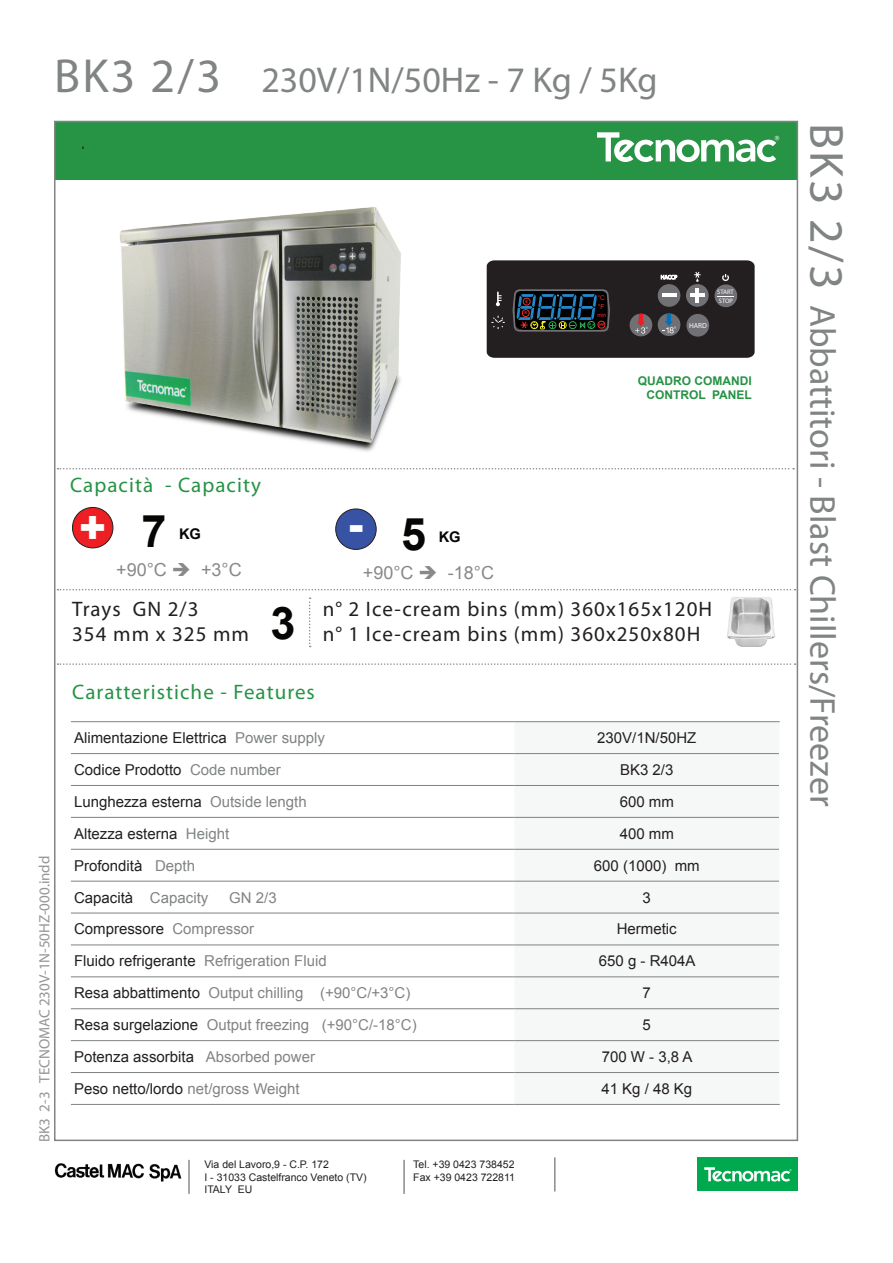
<style>
.page{position:relative;width:893px;height:1263px;background:#fff}
.page>*{position:absolute;margin:0;border:0;box-sizing:border-box;transform-origin:0 0}
.t1{font:700 45px "Arial";color:#060604}
.t2{font:900 43.2px "Arial";color:#fff}
.t3{font:36px "Myriad Pro";color:#818484}
.t4{font:21px/25.2px "Myriad Pro";letter-spacing:.05em;color:#231f20}
.t5{font:21px "Myriad Pro";letter-spacing:.05em;color:#269345}
.t6{font:18px "Arial";color:#8a8888}
.t7{font:15px "Arial";color:#231f20}
.t8{font:15px "Arial";color:#818484}
.t9{font:15px "Myriad Pro";color:#939598}
.t10{font:700 14.7px "Arial";color:#060604}
.t11{font:700 12px/14.4px "Arial";color:#269345;text-align:right}
.t12{font:10.5px/12.6px "Arial";color:#231f20}
.t13{font:7.2px "Myriad Pro";color:#fff}
.t14{font:6.6px/8.9px "Arial";color:#ee312b}
.t15{font:6.45px/8.6px "Myriad Pro";color:#fff}
.t16{font:5.55px "Arial";color:#ef3029}
.t17{font:700 3.9px "Arial";color:#ee312b}
.s1{font-size:48px}
.s2{font-family:"Arial";font-weight:700;font-size:45px;color:#060604}
.s3{color:#818484}
.s4{color:#231f20}
</style>
<div class="page">
<div style="left:56px;top:121px;width:742px;height:59px;background:#269345"></div>
<div style="left:697px;top:1157px;width:101px;height:34px;background:#00a94e"></div>
<svg style="left:704px;top:1167px;width:88px;height:14px"></svg>
<svg style="left:200px;top:1139px;width:170px;height:3px"></svg>
<svg style="left:411px;top:1139px;width:107px;height:3px"></svg>
<hr style="left:188px;top:1160px;width:2px;height:34px;background:#898b8d">
<hr style="left:403px;top:1160px;width:2px;height:34px;background:#898b8d">
<hr style="left:554px;top:1157px;width:2px;height:34px;background:#898b8d">
<svg style="left:597px;top:132px;width:182px;height:30px"></svg>
<img style="left:54px;top:1163px;width:127px;height:18px">
<svg style="left:58px;top:589px;width:737px;height:1px"></svg>
<svg style="left:71px;top:722px;width:443px;height:320px"></svg>
<div style="left:514px;top:722px;width:265px;height:382px;background:#f6f7f7"></div>
<hr style="left:71px;top:753px;width:443px;height:1px;background:#808285">
<hr style="left:514px;top:753px;width:265px;height:1px;background:#808285">
<hr style="left:71px;top:817px;width:443px;height:1px;background:#808285">
<hr style="left:514px;top:817px;width:265px;height:1px;background:#808285">
<hr style="left:71px;top:849px;width:443px;height:1px;background:#808285">
<hr style="left:514px;top:849px;width:265px;height:1px;background:#808285">
<hr style="left:71px;top:945px;width:443px;height:1px;background:#808285">
<hr style="left:514px;top:945px;width:265px;height:1px;background:#808285">
<hr style="left:71px;top:1008px;width:443px;height:1px;background:#808285">
<hr style="left:514px;top:1008px;width:265px;height:1px;background:#808285">
<hr style="left:71px;top:721px;width:443px;height:1px;background:#808285">
<hr style="left:514px;top:721px;width:266px;height:1px;background:#808285">
<hr style="left:71px;top:785px;width:443px;height:1px;background:#808285">
<hr style="left:514px;top:785px;width:265px;height:1px;background:#808285">
<hr style="left:71px;top:881px;width:443px;height:1px;background:#808285">
<hr style="left:514px;top:881px;width:265px;height:1px;background:#808285">
<hr style="left:71px;top:1040px;width:443px;height:1px;background:#808285">
<hr style="left:514px;top:1040px;width:265px;height:1px;background:#808285">
<hr style="left:71px;top:1072px;width:443px;height:1px;background:#808285">
<hr style="left:514px;top:1072px;width:265px;height:1px;background:#808285">
<hr style="left:71px;top:1104px;width:443px;height:1px;background:#808285">
<hr style="left:514px;top:1104px;width:266px;height:1px;background:#808285">
<hr style="left:71px;top:913px;width:443px;height:1px;background:#808285">
<hr style="left:514px;top:913px;width:265px;height:1px;background:#808285">
<hr style="left:71px;top:976px;width:443px;height:1px;background:#808285">
<hr style="left:514px;top:976px;width:265px;height:1px;background:#808285">
<svg style="left:58px;top:468px;width:736px;height:1px"></svg>
<div style="left:72px;top:507px;width:41px;height:41px;background:#ee1f23;border-radius:50%"></div>
<div style="left:72px;top:507px;width:41px;height:41px;border:1px solid #231f20;border-radius:50%"></div>
<div style="left:336px;top:509px;width:40px;height:40px;background:#3853a3;border-radius:50%"></div>
<div style="left:335px;top:508px;width:42px;height:42px;border:1px solid #231f20;border-radius:50%"></div>
<img style="left:120px;top:207px;width:281px;height:245px">
<svg style="left:487px;top:260px;width:268px;height:98px;background:#2e2d30"></svg>
<svg style="left:58px;top:663px;width:737px;height:2px"></svg>
<img style="left:727px;top:597px;width:48px;height:50px">
<svg style="left:309px;top:597px;width:2px;height:50px"></svg>
<h3 class="t3" style="left:54px;top:58px;width:605px"><span class="s1">BK3 2/3</span> 230V/1N/50Hz - 7 Kg / 5Kg</h3>
<p class="t17" style="left:525px;top:299px;width:4px">E</p>
<p class="t17" style="left:524px;top:310px;width:4px">R</p>
<p class="t14" style="left:597px;top:294px;width:9px">°C °F</p>
<p class="t17" style="left:599px;top:322px;width:7px">HP</p>
<p class="t16" style="left:597px;top:311px;width:10px">min</p>
<p class="t13" style="left:689px;top:321px;width:19px">HARD</p>
<p class="t15" style="left:717px;top:288px;width:18px">START<br>STOP</p>
<h3 class="t5" style="left:70px;top:472px;width:192px">Capacità - Capacity</h3>
<h1 class="t1" style="left:141px;top:501px;width:27px">7</h1>
<h2 class="t2" style="left:79px;top:500px;width:30px">+</h2>
<h2 class="t2" style="left:349px;top:497px;width:16px">-</h2>
<p class="t10" style="left:179px;top:524px;width:24px">kg</p>
<h1 class="t1" style="left:401px;top:504px;width:27px">5</h1>
<p class="t10" style="left:439px;top:527px;width:24px">kg</p>
<p class="t6" style="left:116px;top:558px;width:127px">+90°C ➔ +3°C</p>
<p class="t6" style="left:363px;top:561px;width:133px">+90°C ➔ -18°C</p>
<p class="t11" style="left:638px;top:374px;width:116px">QUADRO COMANDI<br>CONTROL PANEL</p>
<h3 class="t4" style="left:72px;top:596px;width:225px">Trays GN 2/3<br>354 mm x 325 mm <span class="s2">3</span></h3>
<h3 class="t4" style="left:323px;top:596px;width:391px">n° 2 Ice-cream bins (mm) 360x165x120H n° 1 Ice-cream bins (mm) 360x250x80H</h3>
<p class="t9" style="left:35px;top:1142px;width:288px;rotate:-90deg">BK3 2-3 TECNOMAC 230V-1N-50HZ-000.indd</p>
<h3 class="t5" style="left:72px;top:679px;width:244px">Caratteristiche - Features</h3>
<p class="t7" style="left:74px;top:728px;width:252px">Alimentazione Elettrica <span class="s3">Power supply</span></p>
<p class="t7" style="left:597px;top:728px;width:101px">230V/1N/50HZ</p>
<p class="t7" style="left:74px;top:760px;width:208px">Codice Prodotto <span class="s3">Code number</span></p>
<p class="t7" style="left:620px;top:760px;width:55px">BK3 2/3</p>
<p class="t7" style="left:74px;top:792px;width:234px">Lunghezza esterna <span class="s3">Outside length</span></p>
<p class="t7" style="left:620px;top:792px;width:56px">600 mm</p>
<p class="t7" style="left:74px;top:824px;width:157px">Altezza esterna <span class="s3">Height</span></p>
<p class="t7" style="left:620px;top:824px;width:56px">400 mm</p>
<p class="t7" style="left:74px;top:855px;width:122px">Profondità <span class="s3">Depth</span></p>
<p class="t7" style="left:594px;top:855px;width:107px">600 (1000) mm</p>
<p class="t7" style="left:74px;top:887px;width:136px">Capacità <span class="s3">Capacity</span></p>
<p class="t8" style="left:229px;top:887px;width:49px">GN 2/3</p>
<p class="t7" style="left:643px;top:887px;width:10px">3</p>
<p class="t7" style="left:74px;top:919px;width:182px">Compressore <span class="s3">Compressor</span></p>
<p class="t7" style="left:617px;top:919px;width:61px">Hermetic</p>
<p class="t7" style="left:74px;top:951px;width:254px">Fluido refrigerante <span class="s3">Refrigeration Fluid</span></p>
<p class="t7" style="left:599px;top:951px;width:98px">650 g - R404A</p>
<p class="t8" style="left:74px;top:983px;width:338px"><span class="s4">Resa abbattimento</span> Output chilling (+90°C/+3°C)</p>
<p class="t7" style="left:643px;top:983px;width:10px">7</p>
<p class="t8" style="left:74px;top:1015px;width:344px"><span class="s4">Resa surgelazione</span> Output freezing (+90°C/-18°C)</p>
<p class="t7" style="left:643px;top:1015px;width:10px">5</p>
<p class="t7" style="left:74px;top:1047px;width:242px">Potenza assorbita <span class="s3">Absorbed power</span></p>
<p class="t7" style="left:602px;top:1047px;width:92px">700 W - 3,8 A</p>
<p class="t7" style="left:74px;top:1079px;width:227px">Peso netto/lordo <span class="s3">net/gross Weight</span></p>
<p class="t7" style="left:601px;top:1079px;width:92px">41 Kg / 48 Kg</p>
<p class="t12" style="left:204px;top:1158px;width:164px">Via del Lavoro,9 - C.P. 172<br>I - 31033 Castelfranco Veneto (TV)<br>ITALY EU</p>
<p class="t12" style="left:413px;top:1158px;width:103px">Tel. +39 0423 738452<br>Fax +39 0423 722811</p>
<h3 class="t3" style="left:845px;top:123px;width:685px;rotate:90deg"><span class="s1">BK3 2/3</span> Abbattitori - Blast Chillers/Freezer</h3>
</div>
